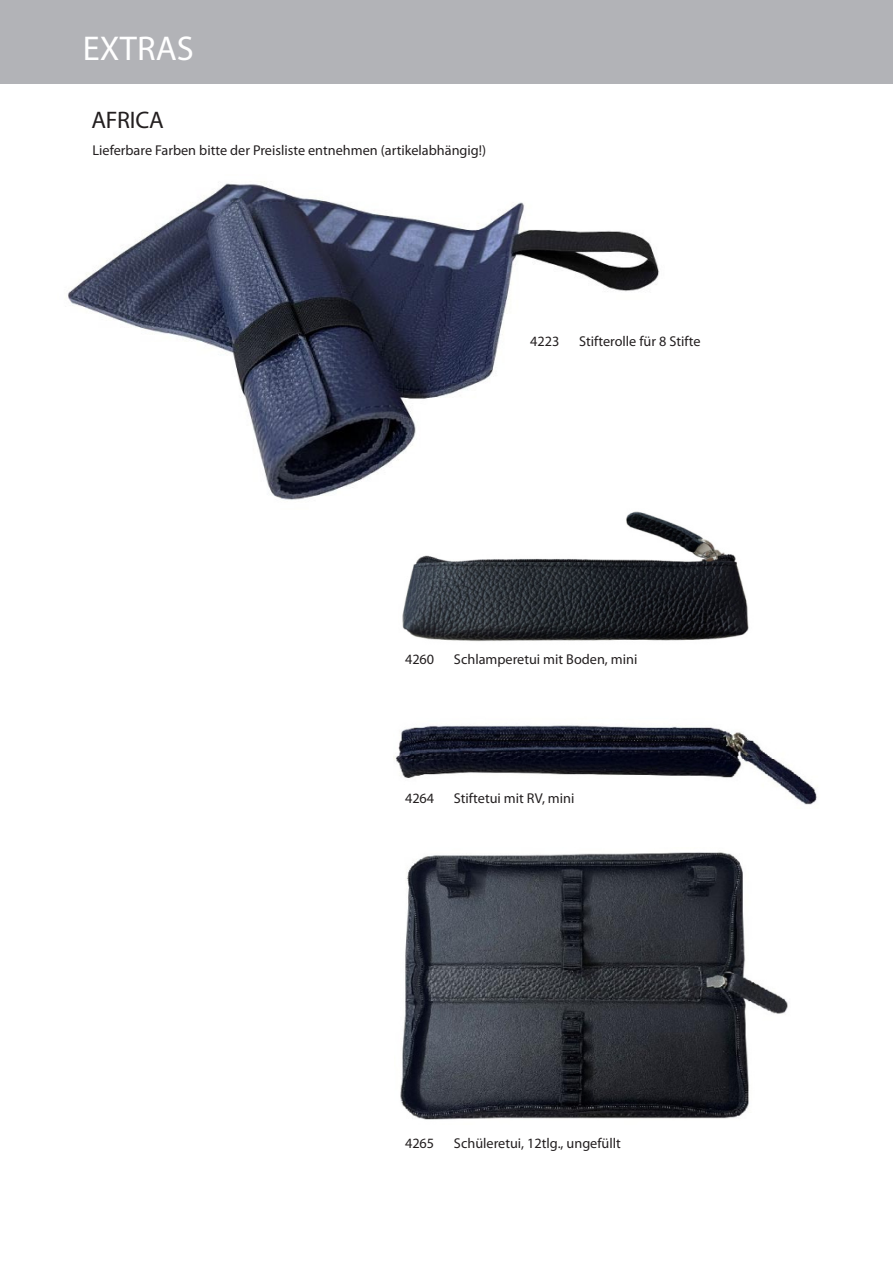
<style>
.page{position:relative;width:893px;height:1263px;background:#fff}
.page>*{position:absolute;margin:0;border:0;box-sizing:border-box;transform-origin:0 0}
.t1{font:34.5px "Myriad Pro";color:#fff}
.t2{font:24px "Myriad Pro";letter-spacing:-.01em;color:#231f20}
.t3{font:14.25px "Myriad Pro";color:#231f20}
</style>
<div class="page">
<div style="left:0;top:0;width:893px;height:84px;background:#b2b3b7"></div>
<img style="left:400px;top:852px;width:388px;height:268px">
<img style="left:68px;top:181px;width:591px;height:319px">
<img style="left:402px;top:511px;width:347px;height:131px">
<img style="left:393px;top:725px;width:424px;height:80px">
<h1 class="t1" style="left:83px;top:35px;width:112px">EXTRAS</h1>
<h2 class="t2" style="left:91px;top:110px;width:74px">AFRICA</h2>
<p class="t3" style="left:92px;top:144px;width:395px">Lieferbare Farben bitte der Preisliste entnehmen (artikelabhängig!)</p>
<p class="t3" style="left:530px;top:335px;width:31px">4223</p>
<p class="t3" style="left:579px;top:335px;width:123px">Stifterolle für 8 Stifte</p>
<p class="t3" style="left:405px;top:653px;width:31px">4260</p>
<p class="t3" style="left:454px;top:653px;width:185px">Schlamperetui mit Boden, mini</p>
<p class="t3" style="left:405px;top:792px;width:31px">4264</p>
<p class="t3" style="left:454px;top:792px;width:122px">Stiftetui mit RV, mini</p>
<p class="t3" style="left:405px;top:1138px;width:31px">4265</p>
<p class="t3" style="left:454px;top:1138px;width:168px">Schüleretui, 12tlg., ungefüllt</p>
</div>
